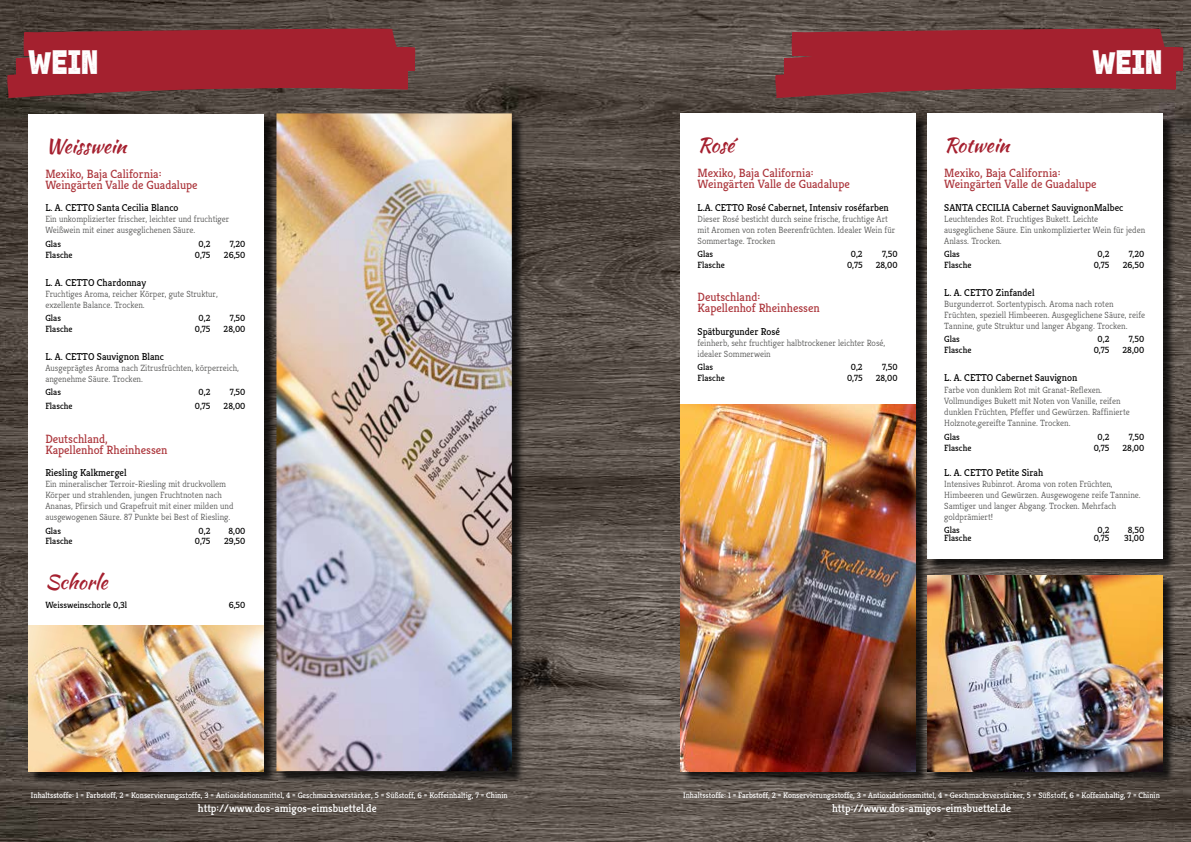
<style>
.page{position:relative;width:1191px;height:842px;background:#fff}
.page>*{position:absolute;margin:0;border:0;box-sizing:border-box;transform-origin:0 0}
.t1{font:32px "Cucciolo Rough";color:#fff}
.t2{font:20px "Kaushan Script";color:#a5202f}
.t3{font:12px/11px "Kreon";color:#ac363c}
.t4{font:500 11px "Kreon";color:#fff}
.t5{font:10px "Kreon";color:#000}
.t6{font:300 9px/11px "Kreon";color:#575756}
.t7{font:9px "Kreon";color:#000}
.t8{font:8px "Kreon";color:#fff}
</style>
<div class="page">
<img style="left:0;top:0;width:1191px;height:842px">
<svg style="left:7px;top:29px;width:408px;height:69px;background:#962731"></svg>
<svg style="left:775px;top:29px;width:408px;height:69px;background:#982933"></svg>
<div style="left:278px;top:115px;width:246px;height:668px;background:#000;opacity:.75"></div>
<img style="left:276px;top:113px;width:236px;height:658px">
<div style="left:30px;top:116px;width:246px;height:522px;background:#000;opacity:.75"></div>
<div style="left:28px;top:114px;width:236px;height:511px;background:#fff"></div>
<div style="left:682px;top:115px;width:246px;height:301px;background:#000;opacity:.75"></div>
<div style="left:680px;top:113px;width:236px;height:291px;background:#fff"></div>
<div style="left:929px;top:115px;width:246px;height:456px;background:#000;opacity:.75"></div>
<div style="left:927px;top:113px;width:235px;height:445px;background:#fff"></div>
<div style="left:929px;top:577px;width:246px;height:207px;background:#000;opacity:.75"></div>
<img style="left:928px;top:575px;width:234px;height:196px">
<div style="left:682px;top:406px;width:246px;height:378px;background:#000;opacity:.75"></div>
<img style="left:680px;top:404px;width:235px;height:367px">
<div style="left:30px;top:627px;width:246px;height:156px;background:#000;opacity:.75"></div>
<img style="left:29px;top:625px;width:234px;height:146px">
<h1 class="t1" style="left:29px;top:50px;width:71px">WEIN</h1>
<h2 class="t2" style="left:45px;top:131px;width:83px">Weisswein</h2>
<h3 class="t3" style="left:45px;top:167px;width:154px">Mexiko, Baja California:<br>Weingärten Valle de Guadalupe</h3>
<p class="t5" style="left:45px;top:200px;width:134px">L. A. CETTO Santa Cecilia Blanco</p>
<p class="t6" style="left:45px;top:213px;width:185px">Ein unkomplizierter frischer, leichter und fruchtiger<br>Weißwein mit einer ausgeglichenen Säure.</p>
<p class="t7" style="left:45px;top:237px;width:17px">Glas</p>
<p class="t7" style="left:199px;top:237px;width:13px">0,2</p>
<p class="t7" style="left:230px;top:237px;width:17px">7,20</p>
<p class="t7" style="left:45px;top:248px;width:29px">Flasche</p>
<p class="t7" style="left:195px;top:248px;width:17px">0,75</p>
<p class="t7" style="left:224px;top:248px;width:23px">26,50</p>
<p class="t5" style="left:45px;top:274px;width:102px">L. A. CETTO Chardonnay</p>
<p class="t6" style="left:45px;top:287px;width:174px">Fruchtiges Aroma, reicher Körper, gute Struktur, exzellente Balance. Trocken.</p>
<p class="t7" style="left:45px;top:311px;width:17px">Glas</p>
<p class="t7" style="left:199px;top:311px;width:13px">0,2</p>
<p class="t7" style="left:230px;top:311px;width:17px">7,50</p>
<p class="t7" style="left:45px;top:322px;width:29px">Flasche</p>
<p class="t7" style="left:195px;top:322px;width:17px">0,75</p>
<p class="t7" style="left:224px;top:322px;width:23px">28,00</p>
<p class="t5" style="left:45px;top:348px;width:120px">L. A. CETTO Sauvignon Blanc</p>
<p class="t6" style="left:45px;top:361px;width:195px">Ausgeprägtes Aroma nach Zitrusfrüchten, körperreich, angenehme Säure. Trocken.</p>
<p class="t7" style="left:45px;top:385px;width:17px">Glas</p>
<p class="t7" style="left:199px;top:385px;width:13px">0,2</p>
<p class="t7" style="left:230px;top:385px;width:17px">7,50</p>
<p class="t7" style="left:45px;top:399px;width:29px">Flasche</p>
<p class="t7" style="left:195px;top:399px;width:17px">0,75</p>
<p class="t7" style="left:224px;top:399px;width:23px">28,00</p>
<h3 class="t3" style="left:45px;top:432px;width:124px">Deutschland,<br>Kapellenhof Rheinhessen</h3>
<p class="t5" style="left:45px;top:465px;width:83px">Riesling Kalkmergel</p>
<p class="t6" style="left:45px;top:478px;width:190px">Ein mineralischer Terroir-Riesling mit druckvollem Körper und strahlenden, jungen Fruchtnoten nach Ananas, Pfirsich und Grapefruit mit einer milden und ausgewogenen Säure. 87 Punkte bei Best of Riesling.</p>
<p class="t7" style="left:45px;top:523px;width:17px">Glas</p>
<p class="t7" style="left:199px;top:523px;width:13px">0,2</p>
<p class="t7" style="left:228px;top:523px;width:19px">8,00</p>
<p class="t7" style="left:45px;top:534px;width:29px">Flasche</p>
<p class="t7" style="left:195px;top:534px;width:17px">0,75</p>
<p class="t7" style="left:224px;top:534px;width:23px">29,50</p>
<h2 class="t2" style="left:45px;top:567px;width:64px">Schorle</h2>
<p class="t7" style="left:45px;top:598px;width:83px">Weissweinschorle 0,3l</p>
<p class="t7" style="left:229px;top:598px;width:18px">6,50</p>
<h2 class="t2" style="left:697px;top:130px;width:38px">Rosé</h2>
<h3 class="t3" style="left:697px;top:167px;width:154px">Mexiko, Baja California:<br>Weingärten Valle de Guadalupe</h3>
<p class="t5" style="left:697px;top:199px;width:193px">L.A. CETTO Rosé Cabernet, Intensiv roséfarben</p>
<p class="t6" style="left:697px;top:212px;width:199px">Dieser Rosé besticht durch seine frische, fruchtige Art mit Aromen von roten Beerenfrüchten. Idealer Wein für<br>Sommertage. Trocken</p>
<p class="t7" style="left:697px;top:247px;width:17px">Glas</p>
<p class="t7" style="left:850px;top:247px;width:13px">0,2</p>
<p class="t7" style="left:882px;top:247px;width:17px">7,50</p>
<p class="t7" style="left:697px;top:258px;width:29px">Flasche</p>
<p class="t7" style="left:847px;top:258px;width:17px">0,75</p>
<p class="t7" style="left:876px;top:258px;width:23px">28,00</p>
<h3 class="t3" style="left:697px;top:291px;width:124px">Deutschland:<br>Kapellenhof Rheinhessen</h3>
<p class="t5" style="left:697px;top:323px;width:84px">Spätburgunder Rosé</p>
<p class="t6" style="left:697px;top:336px;width:189px">feinherb, sehr fruchtiger halbtrockener leichter Rosé, idealer Sommerwein</p>
<p class="t7" style="left:697px;top:360px;width:17px">Glas</p>
<p class="t7" style="left:850px;top:360px;width:13px">0,2</p>
<p class="t7" style="left:882px;top:360px;width:17px">7,50</p>
<p class="t7" style="left:697px;top:371px;width:29px">Flasche</p>
<p class="t7" style="left:847px;top:371px;width:17px">0,75</p>
<p class="t7" style="left:876px;top:371px;width:23px">28,00</p>
<h1 class="t1" style="left:1092px;top:50px;width:71px">WEIN</h1>
<h2 class="t2" style="left:944px;top:130px;width:66px">Rotwein</h2>
<h3 class="t3" style="left:944px;top:167px;width:154px">Mexiko, Baja California:<br>Weingärten Valle de Guadalupe</h3>
<p class="t5" style="left:944px;top:199px;width:180px">SANTA CECILIA Cabernet SauvignonMalbec</p>
<p class="t6" style="left:944px;top:212px;width:202px">Leuchtendes Rot. Fruchtiges Bukett. Leichte ausgeglichene Säure. Ein unkomplizierter Wein für jeden<br>Anlass. Trocken.</p>
<p class="t7" style="left:944px;top:247px;width:17px">Glas</p>
<p class="t7" style="left:1097px;top:247px;width:13px">0,2</p>
<p class="t7" style="left:1128px;top:247px;width:17px">7,20</p>
<p class="t7" style="left:944px;top:258px;width:29px">Flasche</p>
<p class="t7" style="left:1093px;top:258px;width:17px">0,75</p>
<p class="t7" style="left:1122px;top:258px;width:23px">26,50</p>
<p class="t5" style="left:944px;top:284px;width:92px">L. A. CETTO Zinfandel</p>
<p class="t6" style="left:944px;top:297px;width:202px">Burgunderrot. Sortentypisch. Aroma nach roten<br>Früchten, speziell Himbeeren. Ausgeglichene Säure, reife<br>Tannine, gute Struktur und langer Abgang. Trocken.</p>
<p class="t7" style="left:944px;top:332px;width:17px">Glas</p>
<p class="t7" style="left:1097px;top:332px;width:13px">0,2</p>
<p class="t7" style="left:1128px;top:332px;width:17px">7,50</p>
<p class="t7" style="left:944px;top:343px;width:29px">Flasche</p>
<p class="t7" style="left:1093px;top:343px;width:17px">0,75</p>
<p class="t7" style="left:1122px;top:343px;width:23px">28,00</p>
<p class="t5" style="left:944px;top:370px;width:135px">L. A. CETTO Cabernet Sauvignon</p>
<p class="t6" style="left:944px;top:384px;width:187px">Farbe von dunklem Rot mit Granat-Reflexen.<br>Vollmundiges Bukett mit Noten von Vanille, reifen dunklen Früchten, Pfeffer und Gewürzen. Raffinierte Holznote,gereifte Tannine. Trocken.</p>
<p class="t7" style="left:944px;top:430px;width:17px">Glas</p>
<p class="t7" style="left:1097px;top:430px;width:13px">0,2</p>
<p class="t7" style="left:1128px;top:430px;width:17px">7,50</p>
<p class="t7" style="left:944px;top:441px;width:29px">Flasche</p>
<p class="t7" style="left:1093px;top:441px;width:17px">0,75</p>
<p class="t7" style="left:1122px;top:441px;width:23px">28,00</p>
<p class="t5" style="left:944px;top:464px;width:101px">L. A. CETTO Petite Sirah</p>
<p class="t6" style="left:944px;top:477px;width:198px">Intensives Rubinrot. Aroma von roten Früchten, Himbeeren und Gewürzen. Ausgewogene reife Tannine.<br>Samtiger und langer Abgang. Trocken. Mehrfach goldprämiert!</p>
<p class="t7" style="left:944px;top:523px;width:17px">Glas</p>
<p class="t7" style="left:1097px;top:523px;width:13px">0,2</p>
<p class="t7" style="left:1127px;top:523px;width:18px">8,50</p>
<p class="t7" style="left:944px;top:531px;width:29px">Flasche</p>
<p class="t7" style="left:1093px;top:531px;width:17px">0,75</p>
<p class="t7" style="left:1124px;top:531px;width:22px">31,00</p>
<p class="t8" style="left:31px;top:789px;width:478px">Inhaltsstoffe: 1 = Farbstoff, 2 = Konservierungsstoffe, 3 = Antioxidationsmittel, 4 = Geschmacksverstärker, 5 = Süßstoff, 6 = Koffeinhaltig, 7 = Chinin</p>
<p class="t8" style="left:683px;top:789px;width:478px">Inhaltsstoffe: 1 = Farbstoff, 2 = Konservierungsstoffe, 3 = Antioxidationsmittel, 4 = Geschmacksverstärker, 5 = Süßstoff, 6 = Koffeinhaltig, 7 = Chinin</p>
<p class="t4" style="left:198px;top:800px;width:180px">http://www.dos-amigos-eimsbuettel.de</p>
<p class="t4" style="left:832px;top:800px;width:180px">http://www.dos-amigos-eimsbuettel.de</p>
</div>
